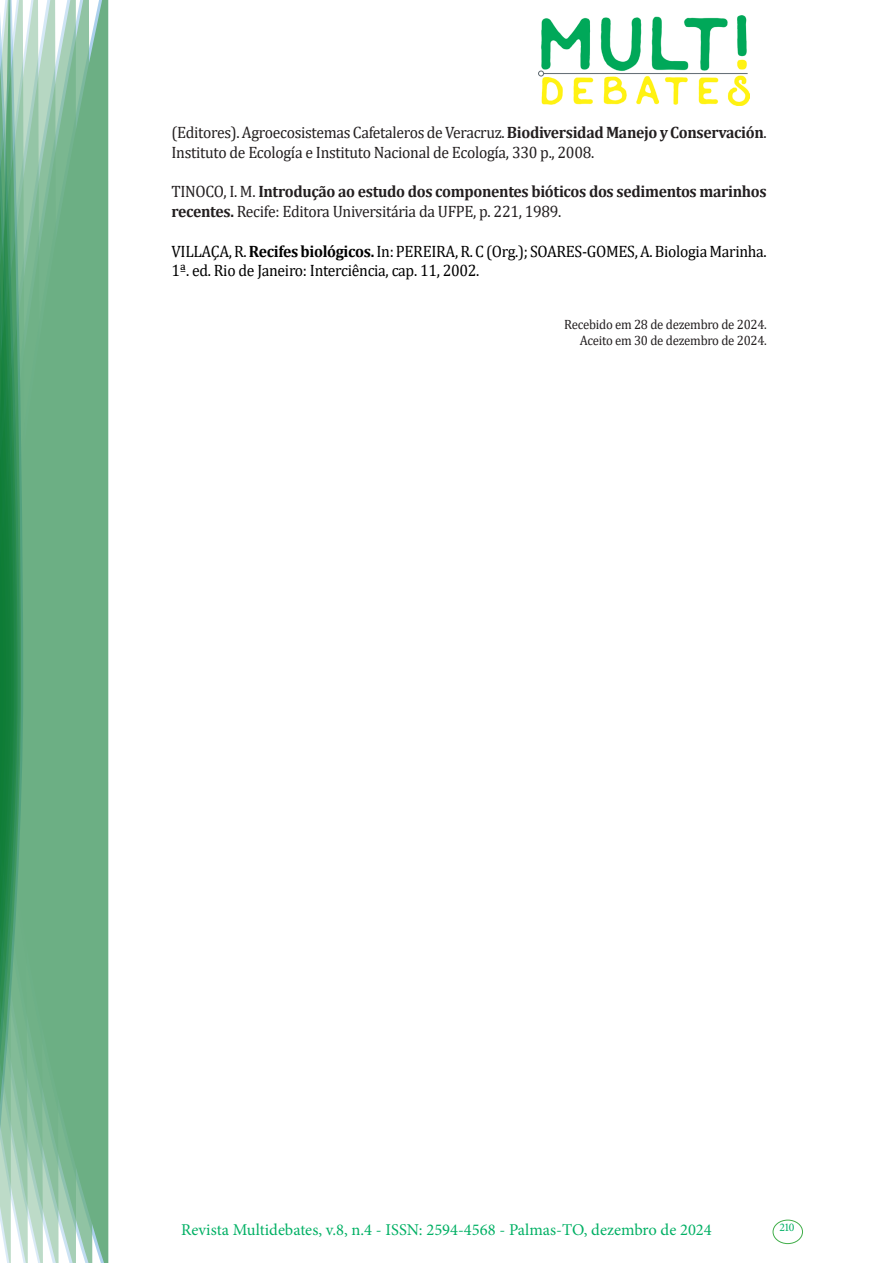
<style>
.page{position:relative;width:893px;height:1263px;background:#fff}
.page>*{position:absolute;margin:0;border:0;box-sizing:border-box;transform-origin:0 0}
.texto{font:16.5px/19.8px "Cambria";letter-spacing:-.02em;color:#231f20;scale:.95 1}
.texto-2{font:700 16.5px/19.8px "Cambria";letter-spacing:-.02em;color:#231f20;scale:.95 1}
.texto-3{font:16.5px/19.8px "Cambria";letter-spacing:-.02em;color:#000;scale:.95 1}
.t1{font:16.5px "Minion Pro";color:#00b064}
.texto-4{font:13.5px "Cambria";letter-spacing:-.02em;color:#231f20;scale:.95 1}
.t2{font:11.7px "Minion Pro";color:#00b064}
.s1{font-weight:700}
.s2{font-weight:400}
</style>
<div class="page">
<div style="left:95px;top:0;width:14px;height:1263px;background:#6caf84"></div>
<svg style="left:79px;top:0;width:16px;height:1263px;background:#71b289"></svg>
<svg style="left:62px;top:0;width:17px;height:1263px;background:#75b48c"></svg>
<svg style="left:45px;top:0;width:17px;height:1263px;background:#7cb792"></svg>
<svg style="left:30px;top:0;width:15px;height:1263px;background:#80ba96"></svg>
<svg style="left:0;top:0;width:30px;height:1263px;background:#61a97f"></svg>
<div style="left:772px;top:1219px;width:31px;height:25px;border:1px solid #40ae49;border-radius:50%"></div>
<img style="left:538px;top:16px;width:211px;height:90px">
<p class="texto" style="left:171px;top:122px;width:628px">(Editores). Agroecosistemas Cafetaleros de Veracruz. <span class="s1">Biodiversidad Manejo y Conservación</span>.<br>Instituto de Ecología e Instituto Nacional de Ecología, 330 p., 2008.</p>
<p class="texto-2" style="left:171px;top:181px;width:628px"><span class="s2">TINOCO, I. M.</span> Introdução ao estudo dos componentes bióticos dos sedimentos marinhos recentes. <span class="s2">Recife: Editora Universitária da UFPE, p. 221, 1989.</span></p>
<p class="texto-3" style="left:171px;top:241px;width:628px">VILLAÇA, R. <span class="s1">Recifes biológicos.</span> In: PEREIRA, R. C (Org.); SOARES-GOMES, A. Biologia Marinha.<br>1ª. ed. Rio de Janeiro: Interciência, cap. 11, 2002.</p>
<p class="texto-4" style="left:564px;top:316px;width:215px">Recebido em 28 de dezembro de 2024.</p>
<p class="texto-4" style="left:580px;top:332px;width:199px">Aceito em 30 de dezembro de 2024.</p>
<p class="t1" style="left:181px;top:1218px;width:532px">Revista Multidebates, v.8, n.4 - ISSN: 2594-4568 - Palmas-TO, dezembro de 2024</p>
<p class="t2" style="left:779px;top:1219px;width:16px">210</p>
</div>
